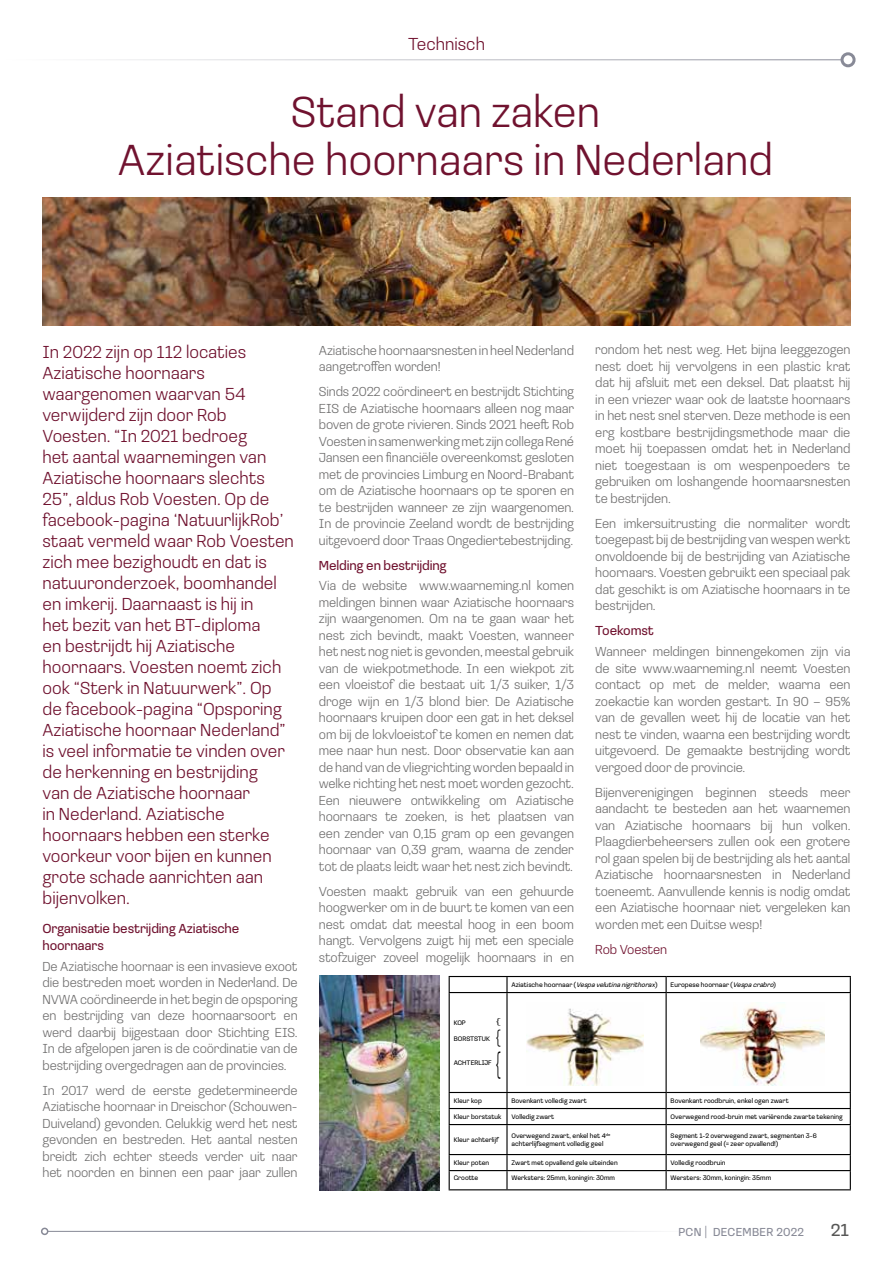
<style>
.page{position:relative;width:893px;height:1263px;background:#fff}
.page>*{position:absolute;margin:0;border:0;box-sizing:border-box;transform-origin:0 0}
.t1{font:300 45px/48px "Loos Normal";color:#70122f;text-align:center}
.t2{font:300 27.15px "Loos Normal";color:#000;scale:.5 1}
.t3{font:300 18px/21px "Loos Normal";color:#70122f}
.t4{font:18px "Loos Normal";color:#575756}
.t5{font:300 16.95px "Loos Normal";color:#000;scale:.8 1}
.t6{font:300 13.5px/16.5px "Loos Normal";letter-spacing:-.01em;color:#706f6f;text-align:justify}
.t7{font:13.5px/16.5px "Loos Normal";letter-spacing:-.01em;color:#70122f}
.t8{font:300 13.5px "Loos Normal";letter-spacing:-.01em;color:#70122f}
.t9{font:12px "Loos Normal";letter-spacing:.02em;color:#878996}
.t10{font:300 7.5px "Loos Normal";color:#000;scale:1.82 1}
.t11{font:6.75px/7.9px "Loos Normal";color:#000}
.t12{font:italic 6.75px "Loos Normal";color:#000}
.s1{font-style:normal}
.s2{font-style:italic}
.s3{font-weight:300}
</style>
<div class="page">
<svg style="left:450px;top:977px;width:400px;height:115px"></svg>
<hr style="left:449px;top:976px;width:58px;height:1px;background:#000">
<svg style="left:449px;top:977px;width:1px;height:15px"></svg>
<hr style="left:507px;top:976px;width:159px;height:1px;background:#000">
<svg style="left:506px;top:977px;width:2px;height:15px"></svg>
<hr style="left:666px;top:976px;width:185px;height:1px;background:#000">
<svg style="left:665px;top:977px;width:2px;height:15px"></svg>
<svg style="left:850px;top:977px;width:1px;height:15px"></svg>
<hr style="left:449px;top:992px;width:58px;height:1px;background:#000">
<hr style="left:449px;top:993px;width:1px;height:99px;background:#000">
<hr style="left:507px;top:992px;width:159px;height:1px;background:#000">
<hr style="left:506px;top:993px;width:2px;height:99px;background:#000">
<hr style="left:666px;top:992px;width:185px;height:1px;background:#000">
<hr style="left:665px;top:993px;width:2px;height:99px;background:#000">
<hr style="left:850px;top:993px;width:1px;height:99px;background:#000">
<hr style="left:449px;top:1092px;width:58px;height:1px;background:#000">
<hr style="left:507px;top:1092px;width:159px;height:1px;background:#000">
<hr style="left:666px;top:1092px;width:185px;height:1px;background:#000">
<svg style="left:449px;top:1093px;width:402px;height:96px"></svg>
<hr style="left:449px;top:1189px;width:58px;height:1px;background:#000">
<hr style="left:507px;top:1189px;width:159px;height:1px;background:#000">
<hr style="left:666px;top:1189px;width:185px;height:1px;background:#000">
<img style="left:43px;top:198px;width:807px;height:127px">
<img style="left:320px;top:976px;width:120px;height:215px">
<img style="left:527px;top:1002px;width:116px;height:83px">
<img style="left:701px;top:1002px;width:123px;height:83px">
<hr style="left:0;top:60px;width:842px;height:1px;background:#878996">
<div style="left:840px;top:52px;width:15px;height:15px;border:3px solid #878996;border-radius:50%"></div>
<hr style="left:48px;top:1231px;width:652px;height:1px;background:#878996">
<div style="left:41px;top:1227px;width:7px;height:8px;border:2px solid #878996;border-radius:50%"></div>
<h3 class="t3" style="left:408px;top:32px;width:78px">Technisch</h3>
<h1 class="t1" style="left:118px;top:86px;width:656px">Stand van zaken<br>Aziatische hoornaars in Nederland</h1>
<p class="t3" style="left:43px;top:341px;width:253px">In 2022 zijn op 112 locaties<br>Aziatische hoornaars waargenomen waarvan 54 verwijderd zijn door Rob<br>Voesten. “In 2021 bedroeg<br>het aantal waarnemingen van<br>Aziatische hoornaars slechts<br>25”, aldus Rob Voesten. Op de facebook-pagina ‘NatuurlijkRob’ staat vermeld waar Rob Voesten zich mee bezighoudt en dat is natuuronderzoek, boomhandel en imkerij. Daarnaast is hij in<br>het bezit van het BT-diploma<br>en bestrijdt hij Aziatische hoornaars. Voesten noemt zich ook “Sterk in Natuurwerk”. Op de facebook-pagina “Opsporing<br>Aziatische hoornaar Nederland” is veel informatie te vinden over de herkenning en bestrijding<br>van de Aziatische hoornaar<br>in Nederland. Aziatische hoornaars hebben een sterke voorkeur voor bijen en kunnen grote schade aanrichten aan bijenvolken.</p>
<p class="t7" style="left:43px;top:920px;width:198px">Organisatie bestrijding Aziatische hoornaars</p>
<p class="t6" style="left:43px;top:957px;width:257px">De Aziatische hoornaar is een invasieve exoot die bestreden moet worden in Nederland. De NVWA coördineerde in het begin de opsporing en bestrijding van deze hoornaarsoort en werd daarbij bijgestaan door Stichting EIS.<br>In de afgelopen jaren is de coördinatie van de bestrijding overgedragen aan de provincies.</p>
<p class="t6" style="left:43px;top:1081px;width:257px">In 2017 werd de eerste gedetermineerde Aziatische hoornaar in Dreischor (Schouwen-Duiveland) gevonden. Gelukkig werd het nest gevonden en bestreden. Het aantal nesten breidt zich echter steeds verder uit naar het noorden en binnen een paar jaar zullen</p>
<p class="t6" style="left:319px;top:341px;width:257px">Aziatische hoornaarsnesten in heel Nederland aangetroffen worden!</p>
<p class="t6" style="left:319px;top:383px;width:257px">Sinds 2022 coördineert en bestrijdt Stichting EIS de Aziatische hoornaars alleen nog maar boven de grote rivieren. Sinds 2021 heeft Rob Voesten in samenwerking met zijn collega René Jansen een financiële overeenkomst gesloten met de provincies Limburg en Noord-Brabant om de Aziatische hoornaars op te sporen en te bestrijden wanneer ze zijn waargenomen.<br>In de provincie Zeeland wordt de bestrijding uitgevoerd door Traas Ongediertebestrijding.</p>
<p class="t7" style="left:319px;top:556px;width:129px">Melding en bestrijding</p>
<p class="t6" style="left:319px;top:577px;width:257px">Via de website www.waarneming.nl komen meldingen binnen waar Aziatische hoornaars zijn waargenomen. Om na te gaan waar het nest zich bevindt, maakt Voesten, wanneer het nest nog niet is gevonden, meestal gebruik van de wiekpotmethode. In een wiekpot zit een vloeistof die bestaat uit 1/3 suiker, 1/3 droge wijn en 1/3 blond bier. De Aziatische hoornaars kruipen door een gat in het deksel om bij de lokvloeistof te komen en nemen dat mee naar hun nest. Door observatie kan aan de hand van de vliegrichting worden bepaald in welke richting het nest moet worden gezocht.<br>Een nieuwere ontwikkeling om Aziatische hoornaars te zoeken, is het plaatsen van een zender van 0,15 gram op een gevangen hoornaar van 0,39 gram, waarna de zender tot de plaats leidt waar het nest zich bevindt.</p>
<p class="t6" style="left:319px;top:882px;width:257px">Voesten maakt gebruik van een gehuurde hoogwerker om in de buurt te komen van een nest omdat dat meestal hoog in een boom hangt. Vervolgens zuigt hij met een speciale stofzuiger zoveel mogelijk hoornaars in en</p>
<p class="t6" style="left:595px;top:341px;width:257px">rondom het nest weg. Het bijna leeggezogen nest doet hij vervolgens in een plastic krat dat hij afsluit met een deksel. Dat plaatst hij in een vriezer waar ook de laatste hoornaars in het nest snel sterven. Deze methode is een erg kostbare bestrijdingsmethode maar die moet hij toepassen omdat het in Nederland niet toegestaan is om wespenpoeders te gebruiken om loshangende hoornaarsnesten te bestrijden.</p>
<p class="t6" style="left:595px;top:514px;width:257px">Een imkersuitrusting die normaliter wordt toegepast bij de bestrijding van wespen werkt onvoldoende bij de bestrijding van Aziatische hoornaars. Voesten gebruikt een speciaal pak dat geschikt is om Aziatische hoornaars in te bestrijden.</p>
<p class="t7" style="left:595px;top:622px;width:60px">Toekomst</p>
<p class="t6" style="left:595px;top:643px;width:257px">Wanneer meldingen binnengekomen zijn via de site www.waarneming.nl neemt Voesten contact op met de melder, waarna een zoekactie kan worden gestart. In 90 – 95% van de gevallen weet hij de locatie van het nest te vinden, waarna een bestrijding wordt uitgevoerd. De gemaakte bestrijding wordt vergoed door de provincie.</p>
<p class="t6" style="left:595px;top:783px;width:257px">Bijenverenigingen beginnen steeds meer aandacht te besteden aan het waarnemen van Aziatische hoornaars bij hun volken.<br>Plaagdierbeheersers zullen ook een grotere rol gaan spelen bij de bestrijding als het aantal Aziatische hoornaarsnesten in Nederland toeneemt. Aanvullende kennis is nodig omdat een Aziatische hoornaar niet vergeleken kan worden met een Duitse wesp!</p>
<p class="t8" style="left:595px;top:940px;width:73px">Rob Voesten</p>
<p class="t12" style="left:511px;top:980px;width:148px"><span class="s1">A z i a t i s c h e h o o r n a a r (</span> Vespavelutinanigrithorax<span class="s1">)</span></p>
<p class="t11" style="left:671px;top:980px;width:107px">Europese hoornaar (<span class="s2">Vespacrabro</span>)</p>
<p class="t10" style="left:496px;top:1016px;width:4px">{</p>
<p class="t5" style="left:496px;top:1026px;width:8px">{</p>
<h2 class="t2" style="left:496px;top:1045px;width:11px">{</h2>
<p class="t11" style="left:454px;top:1019px;width:14px">KOP</p>
<p class="t11" style="left:454px;top:1034px;width:38px">BORSTSTUK</p>
<p class="t11" style="left:454px;top:1058px;width:40px">ACHTERLIJF</p>
<p class="t11" style="left:454px;top:1096px;width:30px">Kleur kop</p>
<p class="t11" style="left:511px;top:1096px;width:77px">Bovenkant volledig zwart</p>
<p class="t11" style="left:671px;top:1096px;width:120px">Bovenkant roodbruin, enkel ogen zwart</p>
<p class="t11" style="left:454px;top:1112px;width:49px">Kleur borststuk</p>
<p class="t11" style="left:511px;top:1112px;width:44px">Volledig zwart</p>
<p class="t11" style="left:671px;top:1112px;width:174px">Overwegend rood-bruin met variërende zwarte tekening</p>
<p class="t11" style="left:454px;top:1135px;width:46px">Kleur achterlijf</p>
<p class="t11" style="left:511px;top:1131px;width:100px">Overwegend zwart, enkel het 4<sup>de </sup>achterlijfsegment volledig geel</p>
<p class="t11" style="left:671px;top:1131px;width:148px">Segment 1-2 overwegend zwart, segmenten 3-6 overwegend geel (= zeer opvallend!)</p>
<p class="t11" style="left:454px;top:1158px;width:37px">Kleur poten</p>
<p class="t11" style="left:511px;top:1158px;width:108px">Zwart met opvallend gele uiteinden</p>
<p class="t11" style="left:671px;top:1158px;width:56px">Volledig roodbruin</p>
<p class="t11" style="left:454px;top:1173px;width:26px">Grootte</p>
<p class="t11" style="left:511px;top:1173px;width:105px">Werksters: 25mm, koningin: 30mm</p>
<p class="t11" style="left:671px;top:1173px;width:102px">Wersters: 30mm, koningin: 35mm</p>
<p class="t9" style="left:678px;top:1224px;width:127px">PCN <span class="s3">|</span> DECEMBER 2022</p>
<h3 class="t4" style="left:831px;top:1218px;width:20px">21</h3>
</div>
